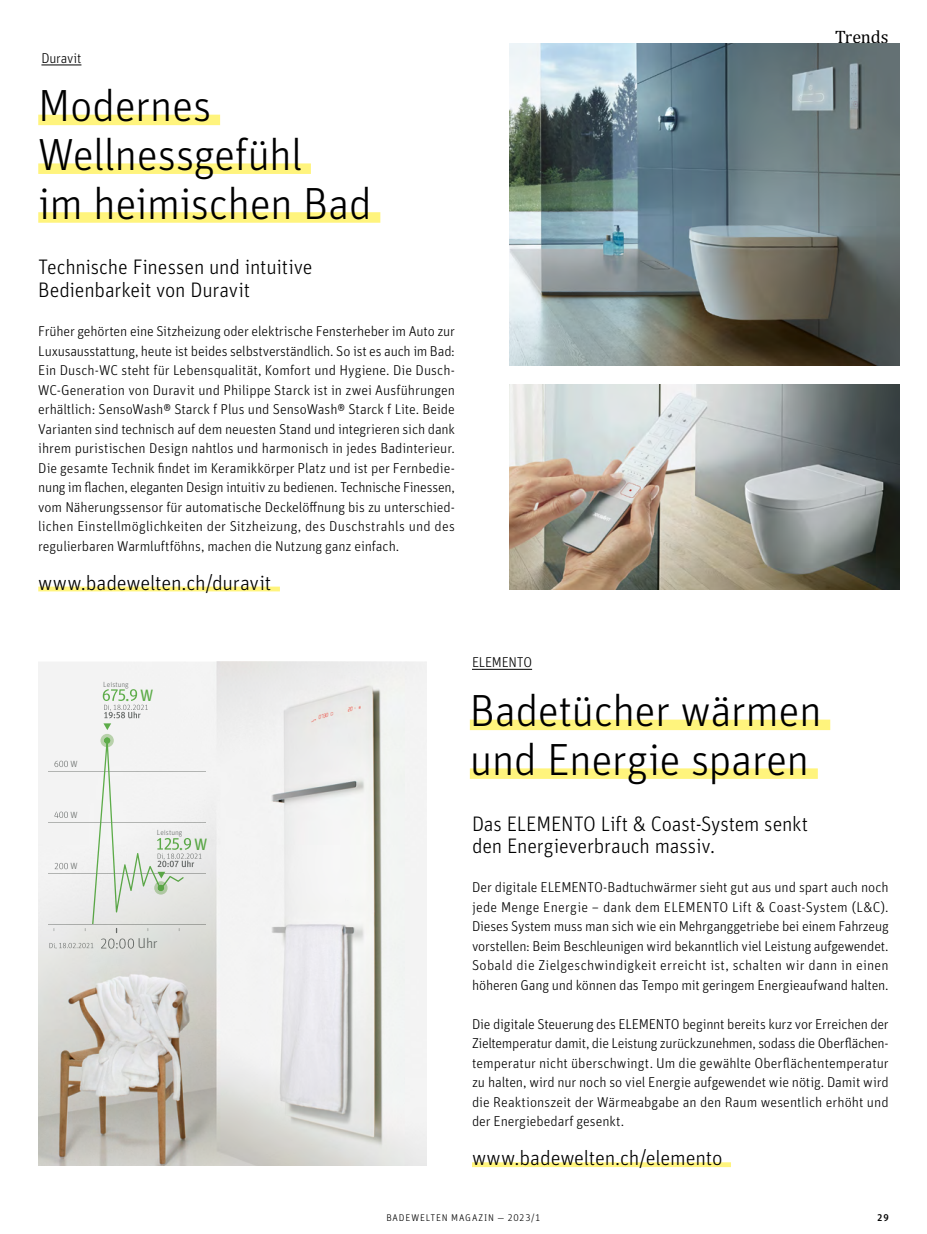
<style>
.page{position:relative;width:927px;height:1234px;background:#fff}
.page>*{position:absolute;margin:0;border:0;box-sizing:border-box;transform-origin:0 0}
.t1{font:300 45px/48.8px "Unit OT";letter-spacing:-.015em;color:#000}
.t2{font:300 21px/22.5px "Unit OT";letter-spacing:-.01em;color:#000}
.t3{font:18px "Cambria";letter-spacing:-.01em;color:#000}
.t4{font:16.5px "Unit OT";color:#62b54d}
.t5{font:300 14.25px/19.5px "Unit OT";letter-spacing:-.005em;color:#000;text-align:justify}
.t6{font:300 14.25px "Unit OT";color:#707472}
.t7{font:300 9.75px "Unit OT";letter-spacing:.085em;color:#000}
.t8{font:500 9.75px "Unit OT";color:#000}
.t9{font:300 9px "Unit OT";color:#707472}
.t10{font:300 7.5px "Unit OT";color:#707472}
</style>
<div class="page">
<hr style="left:41px;top:65px;width:40px;height:1px;background:#000">
<div style="left:38px;top:586px;width:242px;height:5px;background:#fff47d"></div>
<div style="left:38px;top:115px;width:182px;height:10px;background:#fff47d"></div>
<div style="left:38px;top:163px;width:273px;height:11px;background:#fff47d"></div>
<div style="left:38px;top:212px;width:342px;height:11px;background:#fff47d"></div>
<img style="left:509px;top:43px;width:390px;height:322px">
<img style="left:509px;top:385px;width:390px;height:204px">
<img style="left:38px;top:661px;width:388px;height:504px">
<svg style="left:101px;top:938px;width:33px;height:10px"></svg>
<svg style="left:55px;top:862px;width:13px;height:7px"></svg>
<hr style="left:49px;top:873px;width:157px;height:1px;background:#bbbdbb">
<svg style="left:54px;top:811px;width:14px;height:6px"></svg>
<hr style="left:49px;top:822px;width:157px;height:1px;background:#bbbdbb">
<svg style="left:54px;top:760px;width:14px;height:7px"></svg>
<hr style="left:49px;top:770px;width:157px;height:1px;background:#bbbdbb">
<svg style="left:50px;top:942px;width:43px;height:6px"></svg>
<hr style="left:49px;top:924px;width:157px;height:1px;background:#bbbdbb">
<svg style="left:92px;top:689px;width:109px;height:243px"></svg>
<hr style="left:472px;top:669px;width:60px;height:1px;background:#000">
<svg style="left:472px;top:1162px;width:259px;height:4px"></svg>
<div style="left:470px;top:719px;width:360px;height:11px;background:#fff47d"></div>
<div style="left:470px;top:768px;width:348px;height:10px;background:#fff47d"></div>
<p class="t5" style="left:41px;top:48px;width:42px">Duravit</p>
<h1 class="t1" style="left:38px;top:82px;width:335px">Modernes<br>Wellnessgefühl<br>im heimischen Bad</h1>
<h2 class="t2" style="left:38px;top:256px;width:276px">Technische Finessen und intuitive<br>Bedienbarkeit von Duravit</h2>
<p class="t5" style="left:38px;top:321px;width:418px">Früher gehörten eine Sitzheizung oder elektrische Fensterheber im Auto zur Luxusausstattung, heute ist beides selbstverständlich. So ist es auch im Bad:<br>Ein Dusch-WC steht für Lebensqualität, Komfort und Hygiene. Die Dusch-WC-Generation von Duravit und Philippe Starck ist in zwei Ausführungen erhältlich: SensoWash® Starck f Plus und SensoWash® Starck f Lite. Beide Varianten sind technisch auf dem neuesten Stand und integrieren sich dank ihrem puristischen Design nahtlos und harmonisch in jedes Badinterieur.<br>Die gesamte Technik findet im Keramikkörper Platz und ist per Fernbedie&shy;nung im flachen, eleganten Design intuitiv zu bedienen. Technische Finessen, vom Näherungssensor für automatische Deckelöffnung bis zu unterschied&shy;lichen Einstellmöglichkeiten der Sitzheizung, des Duschstrahls und des regulierbaren Warmluftföhns, machen die Nutzung ganz einfach.</p>
<h2 class="t2" style="left:38px;top:571px;width:235px">www.badewelten.ch/duravit</h2>
<p class="t3" style="left:835px;top:27px;width:55px">Trends</p>
<p class="t9" style="left:70px;top:758px;width:9px">W</p>
<p class="t9" style="left:70px;top:809px;width:9px">W</p>
<p class="t9" style="left:70px;top:860px;width:9px">W</p>
<p class="t10" style="left:103px;top:679px;width:27px">Leistung</p>
<p class="t4" style="left:125px;top:684px;width:30px">. W</p>
<p class="t10" style="left:157px;top:828px;width:27px">Leistung</p>
<p class="t4" style="left:179px;top:833px;width:30px">. W</p>
<p class="t6" style="left:137px;top:934px;width:22px">Uhr</p>
<p class="t5" style="left:472px;top:652px;width:62px">ELEMENTO</p>
<h1 class="t1" style="left:470px;top:686px;width:353px">Badetücher wärmen und Energie sparen</h1>
<h2 class="t2" style="left:472px;top:812px;width:338px">Das ELEMENTO Lift &amp; Coast-System senkt den Energieverbrauch massiv.</h2>
<p class="t5" style="left:472px;top:877px;width:418px">Der digitale ELEMENTO-Badtuchwärmer sieht gut aus und spart auch noch jede Menge Energie – dank dem ELEMENTO Lift &amp; Coast-System (L&amp;C).<br>Dieses System muss man sich wie ein Mehrganggetriebe bei einem Fahrzeug vorstellen: Beim Beschleunigen wird bekanntlich viel Leistung aufgewendet.<br>Sobald die Zielgeschwindigkeit erreicht ist, schalten wir dann in einen höheren Gang und können das Tempo mit geringem Energieaufwand halten.</p>
<p class="t5" style="left:472px;top:1013px;width:418px">Die digitale Steuerung des ELEMENTO beginnt bereits kurz vor Erreichen der Zieltemperatur damit, die Leistung zurückzunehmen, sodass die Oberflächen&shy;temperatur nicht überschwingt. Um die gewählte Oberflächentemperatur zu halten, wird nur noch so viel Energie aufgewendet wie nötig. Damit wird die Reaktionszeit der Wärmeabgabe an den Raum wesentlich erhöht und der Energiebedarf gesenkt.</p>
<h2 class="t2" style="left:472px;top:1146px;width:252px">www.badewelten.ch/elemento</h2>
<p class="t7" style="left:386px;top:1211px;width:156px">BADEWELTEN MAGAZIN — 2023/1</p>
<p class="t8" style="left:877px;top:1211px;width:13px">29</p>
</div>
